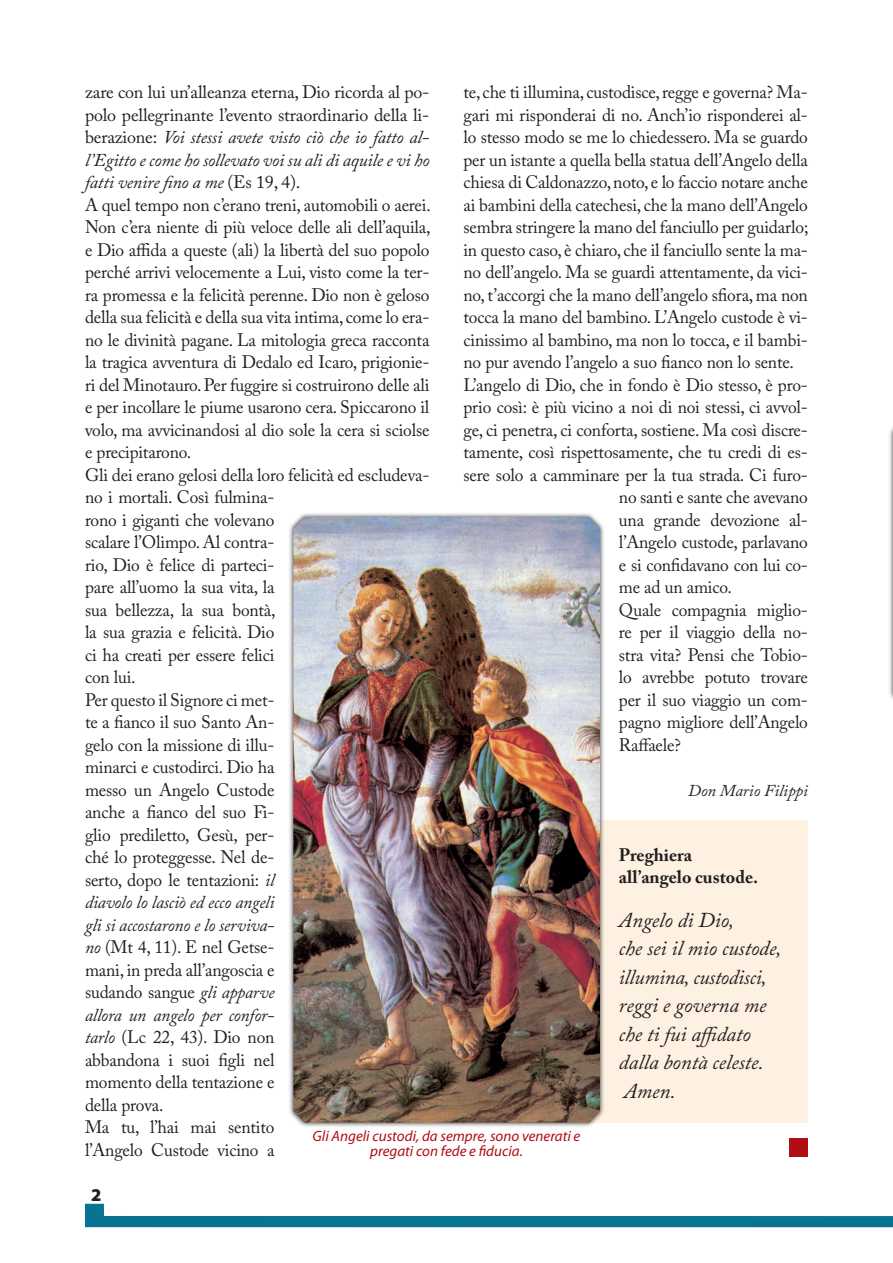
<style>
.page{position:relative;width:893px;height:1263px;background:#fff}
.page>*{position:absolute;margin:0;border:0;box-sizing:border-box;transform-origin:0 0}
.t1{font:italic 21px/28.5px "Adobe Caslon Pro";color:#231f20}
.t2{font:18px/22.5px "Adobe Caslon Pro";letter-spacing:-.01em;color:#231f20}
.t3{font:700 18px/22.5px "Adobe Caslon Pro";color:#231f20}
.t4{font:italic 16.5px "Adobe Caslon Pro";color:#231f20}
.t5{font:italic 15px/15px "Myriad Pro";color:#b00d15;text-align:center}
.s1{font-style:italic}
</style>
<div class="page">
<div style="left:587px;top:820px;width:221px;height:302px;background:#fef1e2"></div>
<svg style="left:85px;top:1204px;width:808px;height:23px"></svg>
<div style="left:789px;top:1138px;width:19px;height:18px;background:#b00d15"></div>
<div style="left:288px;top:511px;width:317px;height:617px;background:#231f20;opacity:.85"></div>
<img style="left:293px;top:517px;width:307px;height:605px">
<div style="left:887px;top:414px;width:6px;height:299px;background:#231f20;opacity:.85"></div>
<p class="t2" style="left:85px;top:81px;width:347px">zare con lui un’alleanza eterna, Dio ricorda al po&shy;polo pellegrinante l’evento straordinario della li&shy;berazione: <span class="s1">Voi stessi avete visto ciò che io fatto al&shy;l’Egitto e come ho sollevato voi su ali di aquile e vi ho fatti venire fino a me</span> (Es 19, 4).<br>A quel tempo non c’erano treni, automobili o aerei.<br>Non c’era niente di più veloce delle ali dell’aquila, e Dio affida a queste (ali) la libertà del suo popolo perché arrivi velocemente a Lui, visto come la ter&shy;ra promessa e la felicità perenne. Dio non è geloso della sua felicità e della sua vita intima, come lo era&shy;no le divinità pagane. La mitologia greca racconta la tragica avventura di Dedalo ed Icaro, prigionie&shy;ri del Minotauro. Per fuggire si costruirono delle ali e per incollare le piume usarono cera. Spiccarono il volo, ma avvicinandosi al dio sole la cera si sciolse e precipitarono.<br>Gli dei erano gelosi della loro felicità ed escludeva&shy;no i mortali. Così fulmina-<br>rono i giganti che volevano<br>scalare l’Olimpo. Al contra-<br>rio, Dio è felice di parteci-<br>pare all’uomo la sua vita, la<br>sua bellezza, la sua bontà,<br>la sua grazia e felicità. Dio<br>ci ha creati per essere felici<br>con lui.<br>Per questo il Signore ci met-<br>te a fianco il suo Santo An-<br>gelo con la missione di illu-<br>minarci e custodirci. Dio ha<br>messo un Angelo Custode<br>anche a fianco del suo Fi-<br>glio prediletto, Gesù, per-<br>ché lo proteggesse. Nel de-<br>serto, dopo le tentazioni: <span class="s1">il<br>diavolo lo lasciò ed ecco angeli<br>gli si accostarono e lo serviva-<br>no</span> (Mt 4, 11). E nel Getse-<br>mani, in preda all’angoscia e<br>sudando sangue <span class="s1">gli apparve<br>allora un angelo per confor-<br>tarlo</span> (Lc 22, 43). Dio non<br>abbandona i suoi figli nel<br>momento della tentazione e<br>della prova.<br>Ma tu, l’hai mai sentito<br>l’Angelo Custode vicino a</p>
<p class="t2" style="left:463px;top:81px;width:346px">te, che ti illumina, custodisce, regge e governa? Ma-</p>
<p class="t2" style="left:463px;top:103px;width:346px">gari mi risponderai di no. Anch’io risponderei al-</p>
<p class="t2" style="left:463px;top:126px;width:346px">lo stesso modo se me lo chiedessero. Ma se guardo</p>
<p class="t2" style="left:463px;top:148px;width:346px">per un istante a quella bella statua dell’Angelo della</p>
<p class="t2" style="left:463px;top:171px;width:346px">chiesa di Caldonazzo, noto, e lo faccio notare anche</p>
<p class="t2" style="left:463px;top:193px;width:346px">ai bambini della catechesi, che la mano dell’Angelo</p>
<p class="t2" style="left:463px;top:216px;width:346px">sembra stringere la mano del fanciullo per guidarlo;</p>
<p class="t2" style="left:463px;top:238px;width:346px">in questo caso, è chiaro, che il fanciullo sente la ma-</p>
<p class="t2" style="left:463px;top:261px;width:346px">no dell’angelo. Ma se guardi attentamente, da vici-</p>
<p class="t2" style="left:463px;top:283px;width:346px">no, t’accorgi che la mano dell’angelo sfiora, ma non</p>
<p class="t2" style="left:463px;top:306px;width:346px">tocca la mano del bambino. L’Angelo custode è vi-</p>
<p class="t2" style="left:463px;top:328px;width:346px">cinissimo al bambino, ma non lo tocca, e il bambi-</p>
<p class="t2" style="left:463px;top:351px;width:332px">no pur avendo l’angelo a suo fianco non lo sente.</p>
<p class="t2" style="left:463px;top:373px;width:346px">L’angelo di Dio, che in fondo è Dio stesso, è pro-</p>
<p class="t2" style="left:463px;top:396px;width:346px">prio così: è più vicino a noi di noi stessi, ci avvol-</p>
<p class="t2" style="left:463px;top:418px;width:346px">ge, ci penetra, ci conforta, sostiene. Ma così discre-</p>
<p class="t2" style="left:463px;top:441px;width:346px">tamente, così rispettosamente, che tu credi di es-</p>
<p class="t2" style="left:463px;top:463px;width:346px">sere solo a camminare per la tua strada. Ci furo-</p>
<p class="t2" style="left:619px;top:486px;width:191px">no santi e sante che avevano</p>
<p class="t2" style="left:619px;top:508px;width:191px">una grande devozione al-</p>
<p class="t2" style="left:619px;top:531px;width:191px">l’Angelo custode, parlavano</p>
<p class="t2" style="left:619px;top:553px;width:191px">e si confidavano con lui co-</p>
<p class="t2" style="left:619px;top:576px;width:114px">me ad un amico.</p>
<p class="t2" style="left:619px;top:598px;width:191px">Quale compagnia miglio-</p>
<p class="t2" style="left:619px;top:621px;width:191px">re per il viaggio della no-</p>
<p class="t2" style="left:619px;top:643px;width:191px">stra vita? Pensi che Tobio-</p>
<p class="t2" style="left:619px;top:666px;width:191px">lo avrebbe potuto trovare</p>
<p class="t2" style="left:619px;top:688px;width:191px">per il suo viaggio un com-</p>
<p class="t2" style="left:619px;top:711px;width:191px">pagno migliore dell’Angelo</p>
<p class="t2" style="left:619px;top:733px;width:64px">Raffaele?</p>
<p class="t4" style="left:688px;top:780px;width:121px">Don Mario Filippi</p>
<p class="t3" style="left:619px;top:843px;width:141px">Preghiera all’angelo custode.</p>
<p class="t1" style="left:619px;top:905px;width:164px">Angelo di Dio,<br>che sei il mio custode, illumina, custodisci, reggi e governa me che ti fui affidato dalla bontà celeste.<br>Amen.</p>
<p class="t5" style="left:313px;top:1128px;width:269px">Gli Angeli custodi, da sempre, sono venerati e pregati con fede e fiducia.</p>
</div>
